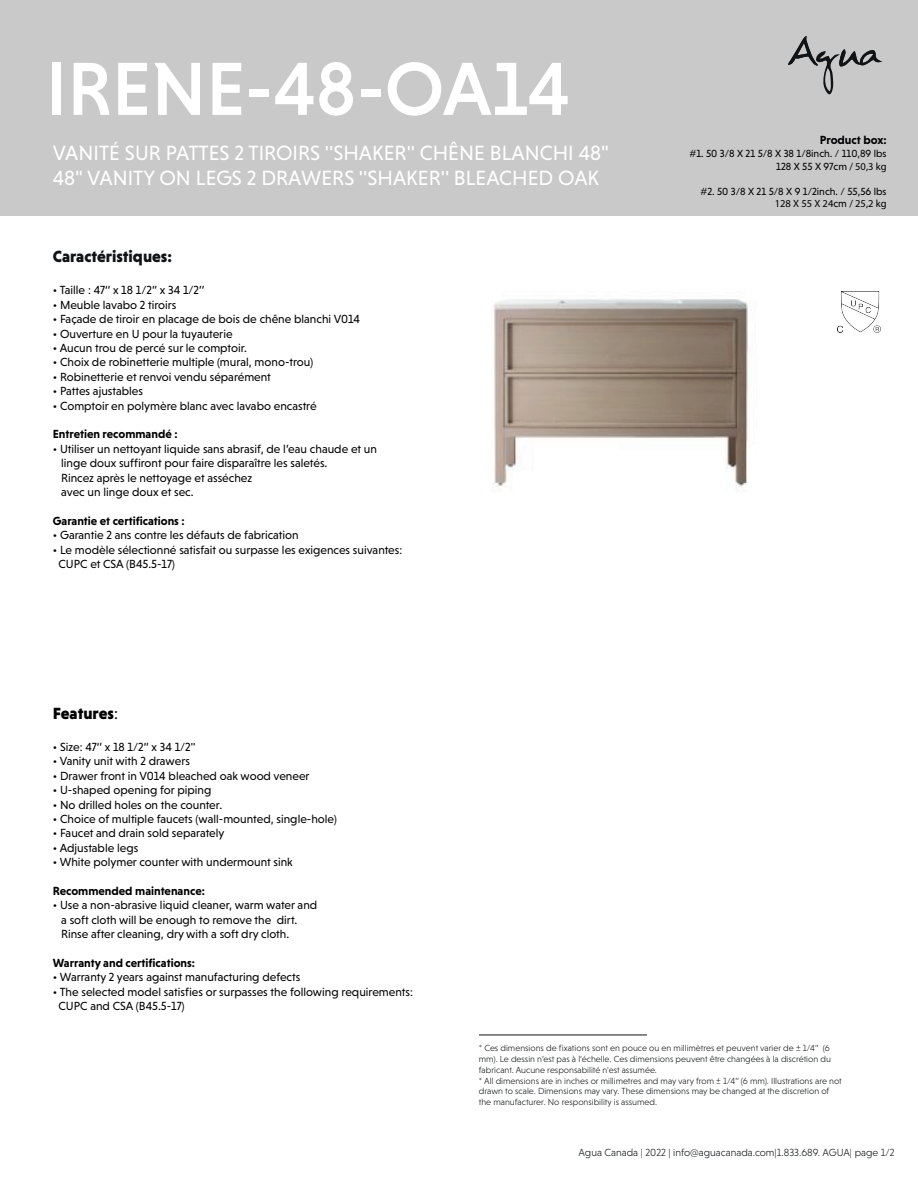
<style>
.page{position:relative;width:918px;height:1188px;background:#fff}
.page>*{position:absolute;margin:0;border:0;box-sizing:border-box;transform-origin:0 0}
.t1{font:500 76.5px "Niveau Grotesk";color:#fff}
.t2{font:21px/25.3px "Niveau Grotesk";color:#fff}
.t3{font:900 16.5px "Niveau Grotesk";color:#111416}
.t4{font:900 16.5px "Niveau Grotesk";color:#000002}
.t5{font:12px/14.4px "Niveau Grotesk";color:#000002}
.t6{font:700 12px "Niveau Grotesk";color:#000002}
.t7{font:700 12px "Niveau Grotesk";color:#000001}
.t8{font:10.5px/12.6px "Niveau Grotesk";color:#000002;text-align:right}
.t9{font:300 10.5px "Niveau Grotesk";color:#111416}
.t10{font:10.5px "Myriad Pro";color:#000001}
.t11{font:300 9px/10.8px "Niveau Grotesk";color:#111416}
.s1{font-weight:400}
.s2{font-family:"Myriad Pro";color:#000001}
.s3{font-family:"Niveau Grotesk";color:#000002}
</style>
<div class="page">
<div style="left:0;top:0;width:918px;height:215px;background:#c9c9c9"></div>
<svg style="left:788px;top:36px;width:94px;height:58px"></svg>
<img style="left:837px;top:291px;width:43px;height:42px">
<hr style="left:479px;top:1035px;width:168px;height:1px;background:#111416">
<img style="left:492px;top:299px;width:256px;height:192px">
<h1 class="t1" style="left:46px;top:45px;width:526px">IRENE-48-OA14</h1>
<h2 class="t2" style="left:53px;top:140px;width:558px">VANITÉ SUR PATTES 2 TIROIRS ''SHAKER'' CHÊNE BLANCHI 48"<br>48" VANITY ON LEGS 2 DRAWERS ''SHAKER'' BLEACHED OAK</h2>
<h3 class="t3" style="left:53px;top:247px;width:121px">Caractéristiques:</h3>
<p class="t5" style="left:53px;top:283px;width:153px">• Taille : 47‘’ x 18 1/2’’ x 34 1/2’’</p>
<p class="t5" style="left:53px;top:297px;width:125px">• Meuble lavabo 2 tiroirs</p>
<p class="t5" style="left:53px;top:312px;width:309px">• Façade de tiroir en placage de bois de chêne blanchi V014</p>
<p class="t5" style="left:53px;top:326px;width:181px">• Ouverture en U pour la tuyauterie</p>
<p class="t5" style="left:53px;top:341px;width:196px">• Aucun trou de percé sur le comptoir.</p>
<p class="t5" style="left:53px;top:355px;width:262px">• Choix de robinetterie multiple (mural, mono-trou)</p>
<p class="t5" style="left:53px;top:369px;width:220px">• Robinetterie et renvoi vendu séparément</p>
<p class="t5" style="left:53px;top:384px;width:92px">• Pattes ajustables</p>
<p class="t5" style="left:53px;top:398px;width:265px">• Comptoir en polymère blanc avec lavabo encastré</p>
<p class="t6" style="left:53px;top:427px;width:126px">Entretien recommandé :</p>
<p class="t5" style="left:61px;top:441px;width:317px;text-indent:-8px">• Utiliser un nettoyant liquide sans abrasif, de l’eau chaude et un linge doux suffiront pour faire disparaître les saletés.<br>Rincez après le nettoyage et asséchez<br>avec un linge doux et sec.</p>
<p class="t6" style="left:53px;top:514px;width:133px">Garantie et certifications :</p>
<p class="t5" style="left:53px;top:528px;width:247px">• Garantie 2 ans contre les défauts de fabrication</p>
<p class="t5" style="left:58px;top:542px;width:345px;text-indent:-6px">• Le modèle sélectionné satisfait ou surpasse les exigences suivantes:<br>CUPC et CSA (B45.5-17)</p>
<h3 class="t4" style="left:53px;top:703px;width:67px">Features<span class="s1">:</span></h3>
<p class="t5" style="left:53px;top:740px;width:144px">• Size: 47‘’ x 18 1/2’’ x 34 1/2''</p>
<p class="t5" style="left:53px;top:754px;width:139px">• Vanity unit with 2 drawers</p>
<p class="t5" style="left:53px;top:768px;width:258px">• Drawer front in V014 bleached oak wood veneer</p>
<p class="t5" style="left:53px;top:783px;width:160px">• U-shaped opening for piping</p>
<p class="t5" style="left:53px;top:797px;width:171px">• No drilled holes on the counter.</p>
<p class="t5" style="left:53px;top:812px;width:286px">• Choice of multiple faucets (wall-mounted, single-hole)</p>
<p class="t5" style="left:53px;top:826px;width:173px">• Faucet and drain sold separately</p>
<p class="t5" style="left:53px;top:840px;width:87px">• Adjustable legs</p>
<p class="t5" style="left:53px;top:855px;width:242px">• White polymer counter with undermount sink</p>
<p class="t6" style="left:53px;top:884px;width:154px">Recommended maintenance:</p>
<p class="t5" style="left:61px;top:898px;width:258px;text-indent:-8px">• Use a non-abrasive liquid cleaner, warm water and a soft cloth will be enough to remove the dirt.<br>Rinse after cleaning, dry with a soft dry cloth.</p>
<p class="t7" style="left:53px;top:956px;width:144px">Warranty and certifications:</p>
<p class="t5" style="left:53px;top:970px;width:249px">• Warranty 2 years against manufacturing defects</p>
<p class="t5" style="left:58px;top:984px;width:356px;text-indent:-6px">• The selected model satisfies or surpasses the following requirements:<br>CUPC and CSA (B45.5-17)</p>
<p class="t6" style="left:820px;top:133px;width:68px">Product box:</p>
<p class="t8" style="left:690px;top:147px;width:199px">#1. 50 3/8 X 21 5/8 X 38 1/8inch. / 110,89 lbs<br>128 X 55 X 97c<span class="s2">m / 50,3 kg</span></p>
<p class="t8" style="left:701px;top:185px;width:188px">#2. 50 3/8 X 21 5/8 X 9 1/2inch. / 55,56 lbs</p>
<p class="t10" style="left:775px;top:197px;width:113px">128 X 55 X 24<span class="s3">cm</span> / 25,2 kg</p>
<p class="t11" style="left:479px;top:1043px;width:364px">* Ces dimensions de fixations sont en pouce ou en millimètres et peuvent varier de ± 1/4’’ (6 mm). Le dessin n’est pas à l’échelle. Ces dimensions peuvent être changées à la discrétion du fabricant. Aucune responsabilité n'est assumée.<br>* All dimensions are in inches or millimetres and may vary from ± 1/4’’ (6 mm). Illustrations are not drawn to scale. Dimensions may vary. These dimensions may be changed at the discretion of the manufacturer. No responsibility is assumed.</p>
<p class="t9" style="left:579px;top:1147px;width:318px">Agua Canada | 2022 | info@aguacanada.com|1.833.689. AGUA| page 1/2</p>
</div>
